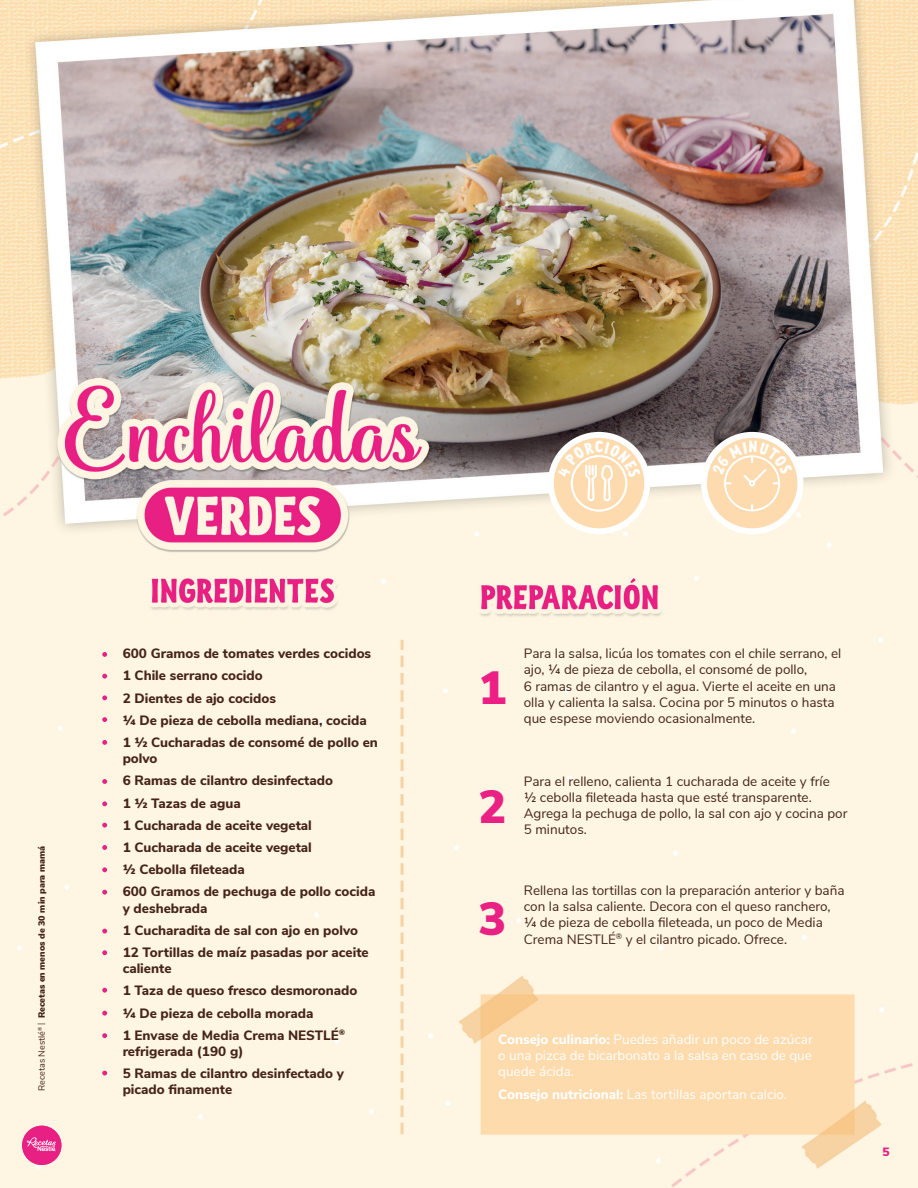
<style>
.page{position:relative;width:918px;height:1188px;background:#fff}
.page>*{position:absolute;margin:0;border:0;box-sizing:border-box;transform-origin:0 0}
.t1{font:900 46.5px "Nunito Sans";color:#ea2184}
.t2{font:900 46.5px "Nunito Sans";color:#ed1f84}
.t3{font:13.5px/16.2px "Nunito Sans";color:#452417}
.t4{font:800 13.5px/22.2px "Nunito Sans";color:#462417}
.t5{font:13.5px/16.2px "Nunito Sans";color:#fff;text-align:justify}
.t6{font:900 12px "Nunito Sans";color:#e92083}
.t7{font:900 9px "Nunito Sans";color:#462417}
.s1{font-weight:400}
.s2{font-family:"Photo Wall Poster Serif";font-weight:400}
.s3{font-weight:800}
</style>
<div class="page">
<img style="left:0;top:645px;width:918px;height:543px">
<img style="left:22px;top:1126px;width:39px;height:39px;border-radius:20px">
<svg style="left:27px;top:1137px;width:29px;height:14px"></svg>
<img style="left:0;top:0;width:918px;height:645px">
<svg style="left:701px;top:432px;width:102px;height:102px"></svg>
<svg style="left:548px;top:432px;width:102px;height:102px"></svg>
<svg style="left:102px;top:652px;width:5px;height:5px"></svg>
<svg style="left:102px;top:674px;width:5px;height:5px"></svg>
<svg style="left:102px;top:695px;width:5px;height:5px"></svg>
<svg style="left:102px;top:717px;width:5px;height:5px"></svg>
<svg style="left:102px;top:740px;width:5px;height:5px"></svg>
<svg style="left:102px;top:779px;width:5px;height:5px"></svg>
<svg style="left:102px;top:801px;width:5px;height:5px"></svg>
<svg style="left:102px;top:823px;width:5px;height:5px"></svg>
<svg style="left:102px;top:845px;width:5px;height:5px"></svg>
<svg style="left:102px;top:867px;width:5px;height:5px"></svg>
<svg style="left:102px;top:890px;width:5px;height:5px"></svg>
<svg style="left:102px;top:929px;width:5px;height:5px"></svg>
<svg style="left:102px;top:950px;width:5px;height:5px"></svg>
<svg style="left:102px;top:988px;width:5px;height:5px"></svg>
<svg style="left:102px;top:1011px;width:5px;height:5px"></svg>
<svg style="left:102px;top:1033px;width:5px;height:5px"></svg>
<svg style="left:102px;top:1071px;width:5px;height:5px"></svg>
<svg style="left:557px;top:441px;width:84px;height:61px"></svg>
<svg style="left:712px;top:441px;width:81px;height:70px"></svg>
<p class="t7" style="left:35px;top:1091px;width:246px;rotate:-90deg"><span class="s1">Recetas Nestlé</span><sup>®</sup> <span class="s2">|</span> Recetas en menos de 30 min para mamá</p>
<p class="t4" style="left:123px;top:642px;width:257px">600 Gramos de tomates verdes cocidos<br>1 Chile serrano cocido<br>2 Dientes de ajo cocidos<br>1/4 De pieza de cebolla mediana, cocida<br>1 1/2 Cucharadas de consomé de pollo en</p>
<p class="t4" style="left:123px;top:747px;width:254px">polvo<br>6 Ramas de cilantro desinfectado<br>1 1/2 Tazas de agua<br>1 Cucharada de aceite vegetal<br>1 Cucharada de aceite vegetal<br>1/2 Cebolla fileteada<br>600 Gramos de pechuga de pollo cocida</p>
<p class="t4" style="left:123px;top:896px;width:248px">y deshebrada<br>1 Cucharadita de sal con ajo en polvo<br>12 Tortillas de maíz pasadas por aceite</p>
<p class="t4" style="left:123px;top:957px;width:236px">caliente<br>1 Taza de queso fresco desmoronado<br>1/4 De pieza de cebolla morada<br>1 Envase de Media Crema NESTLÉ<sup>®</sup></p>
<p class="t4" style="left:123px;top:1039px;width:223px">refrigerada (190 g)<br>5 Ramas de cilantro desinfectado y</p>
<p class="t4" style="left:123px;top:1078px;width:111px">picado finamente</p>
<h1 class="t2" style="left:479px;top:654px;width:29px">1</h1>
<p class="t3" style="left:524px;top:645px;width:319px">Para la salsa, licúa los tomates con el chile serrano, el ajo, ¼ de pieza de cebolla, el consomé de pollo,<br>6 ramas de cilantro y el agua. Vierte el aceite en una olla y calienta la salsa. Cocina por 5 minutos o hasta que espese moviendo ocasionalmente.</p>
<h1 class="t1" style="left:479px;top:772px;width:29px">2</h1>
<p class="t3" style="left:524px;top:772px;width:325px">Para el relleno, calienta 1 cucharada de aceite y fríe<br>½ cebolla fileteada hasta que esté transparente.<br>Agrega la pechuga de pollo, la sal con ajo y cocina por 5 minutos.</p>
<h1 class="t1" style="left:479px;top:884px;width:29px">3</h1>
<p class="t3" style="left:524px;top:881px;width:322px">Rellena las tortillas con la preparación anterior y baña con la salsa caliente. Decora con el queso ranchero, ¼ de pieza de cebolla fileteada, un poco de Media Crema NESTLÉ<sup>®</sup> y el cilantro picado. Ofrece.</p>
<p class="t5" style="left:498px;top:1030px;width:316px"><span class="s3">Consejo culinario:</span> Puedes añadir un poco de azúcar o una pizca de bicarbonato a la salsa en caso de que quede ácida.</p>
<p class="t5" style="left:498px;top:1085px;width:290px"><span class="s3">Consejo nutricional:</span> Las tortillas aportan calcio.</p>
<p class="t6" style="left:883px;top:1143px;width:9px">5</p>
</div>
